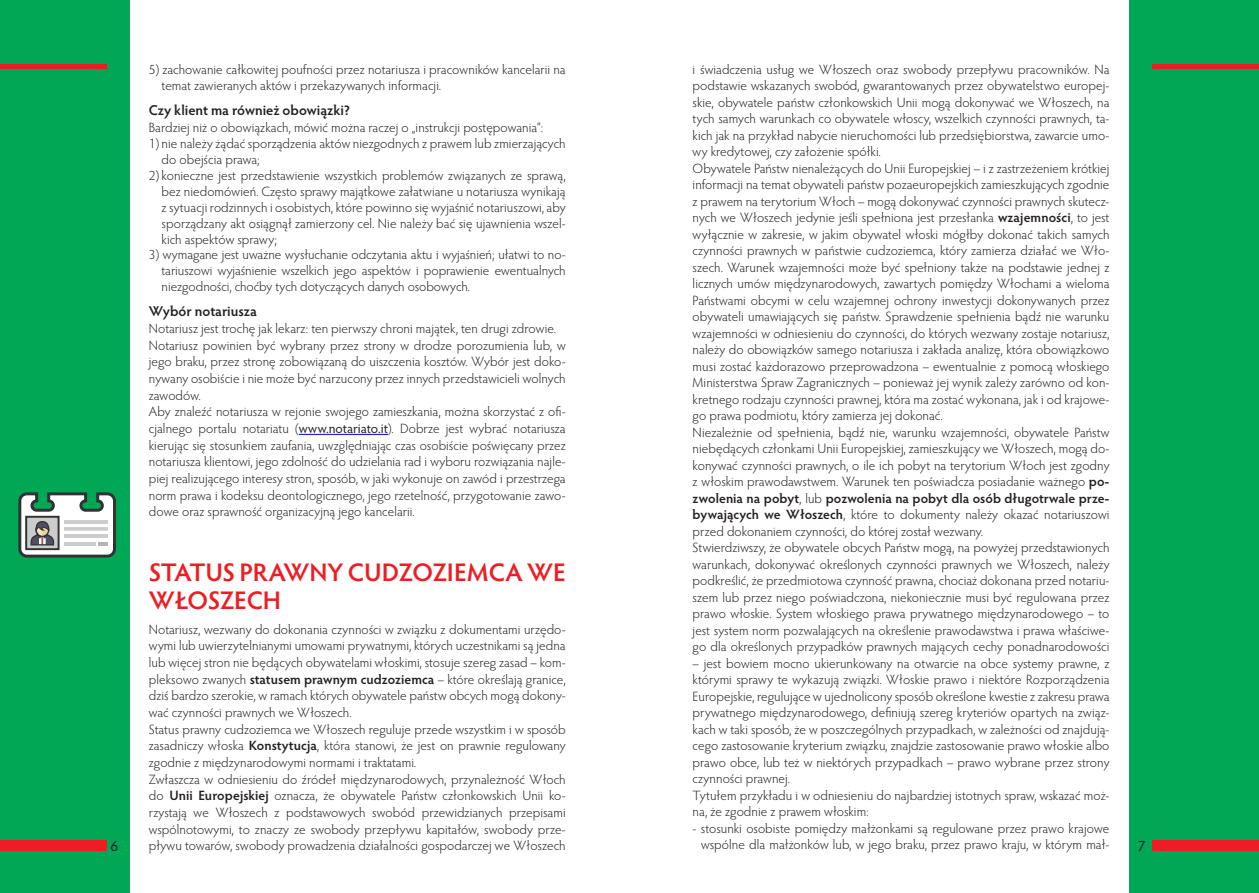
<style>
.page{position:relative;width:1259px;height:893px;background:#fff}
.page>*{position:absolute;margin:0;border:0;box-sizing:border-box;transform-origin:0 0}
.t1{font:600 25.5px/27.2px "Hypatia Sans Pro";letter-spacing:-.005em;color:#ee1d23}
.t2{font:15px "Hypatia Sans Pro";color:#231f20}
.t3{font:600 14.25px "Hypatia Sans Pro";color:#231f20}
.t4{font:300 13.5px/16.5px "Hypatia Sans Pro";letter-spacing:.005em;color:#231f20}
.s1{font-weight:400}
.s2{font-weight:600}
</style>
<div class="page">
<div style="left:0;top:0;width:130px;height:893px;background:#00a855"></div>
<div style="left:1129px;top:0;width:130px;height:893px;background:#00a855"></div>
<div style="left:0;top:840px;width:106px;height:10px;background:#ee1d23"></div>
<hr style="left:0;top:64px;width:106px;height:4px;background:#ee1d23">
<div style="left:1152px;top:840px;width:107px;height:10px;background:#ee1d23"></div>
<hr style="left:1152px;top:64px;width:107px;height:4px;background:#ee1d23">
<hr style="left:299px;top:434px;width:89px;height:1px;background:#00f">
<svg style="left:18px;top:492px;width:98px;height:66px;background:#a8b7b1"></svg>
<p class="t4" style="left:162px;top:60px;width:405px;text-indent:-13px">5) zachowanie całkowitej poufności przez notariusza i pracowników kancelarii na temat zawieranych aktów i przekazywanych informacji.</p>
<p class="t3" style="left:149px;top:101px;width:203px">Czy klient ma również obowiązki?</p>
<p class="t4" style="left:149px;top:119px;width:396px">Bardziej niż o obowiązkach, mówić można raczej o „instrukcji postępowania”:</p>
<p class="t4" style="left:162px;top:135px;width:405px;line-height:15.9px;text-indent:-13px">1) nie należy żądać sporządzenia aktów niezgodnych z prawem lub zmierzających do obejścia prawa;</p>
<p class="t4" style="left:162px;top:167px;width:405px;line-height:15.9px;text-align:justify;text-indent:-13px">2) konieczne jest przedstawienie wszystkich problemów związanych ze sprawą, bez niedomówień. Często sprawy majątkowe załatwiane u notariusza wynikają z sytuacji rodzinnych i osobistych, które powinno się wyjaśnić notariuszowi, aby sporządzany akt osiągnął zamierzony cel. Nie należy bać się ujawnienia wszel&shy;kich aspektów sprawy;</p>
<p class="t4" style="left:162px;top:247px;width:405px;line-height:15.9px;text-align:justify;text-indent:-13px">3) wymagane jest uważne wysłuchanie odczytania aktu i wyjaśnień; ułatwi to no&shy;tariuszowi wyjaśnienie wszelkich jego aspektów i poprawienie ewentualnych niezgodności, choćby tych dotyczących danych osobowych.</p>
<p class="t3" style="left:149px;top:302px;width:109px">Wybór notariusza</p>
<p class="t4" style="left:149px;top:320px;width:418px">Notariusz jest trochę jak lekarz: ten pierwszy chroni majątek, ten drugi zdrowie.<br>Notariusz powinien być wybrany przez strony w drodze porozumienia lub, w jego braku, przez stronę zobowiązaną do uiszczenia kosztów. Wybór jest doko&shy;nywany osobiście i nie może być narzucony przez innych przedstawicieli wolnych zawodów.<br>Aby znaleźć notariusza w rejonie swojego zamieszkania, można skorzystać z ofi&shy;cjalnego portalu notariatu (<span class="s1">www.notariato.it</span>). Dobrze jest wybrać notariusza kierując się stosunkiem zaufania, uwzględniając czas osobiście poświęcany przez notariusza klientowi, jego zdolność do udzielania rad i wyboru rozwiązania najle&shy;piej realizującego interesy stron, sposób, w jaki wykonuje on zawód i przestrzega norm prawa i kodeksu deontologicznego, jego rzetelność, przygotowanie zawo&shy;dowe oraz sprawność organizacyjną jego kancelarii.</p>
<p class="t4" style="left:692px;top:61px;width:418px">i świadczenia usług we Włoszech oraz swobody przepływu pracowników. Na podstawie wskazanych swobód, gwarantowanych przez obywatelstwo europej&shy;skie, obywatele państw członkowskich Unii mogą dokonywać we Włoszech, na tych samych warunkach co obywatele włoscy, wszelkich czynności prawnych, ta&shy;kich jak na przykład nabycie nieruchomości lub przedsiębiorstwa, zawarcie umo&shy;wy kredytowej, czy założenie spółki.<br>Obywatele Państw nienależących do Unii Europejskiej – i z zastrzeżeniem krótkiej informacji na temat obywateli państw pozaeuropejskich zamieszkujących zgodnie z prawem na terytorium Włoch – mogą dokonywać czynności prawnych skutecz&shy;nych we Włoszech jedynie jeśli spełniona jest przesłanka <span class="s2">wzajemności</span>, to jest wyłącznie w zakresie, w jakim obywatel włoski mógłby dokonać takich samych czynności prawnych w państwie cudzoziemca, który zamierza działać we Wło&shy;szech. Warunek wzajemności może być spełniony także na podstawie jednej z licznych umów międzynarodowych, zawartych pomiędzy Włochami a wieloma Państwami obcymi w celu wzajemnej ochrony inwestycji dokonywanych przez obywateli umawiających się państw. Sprawdzenie spełnienia bądź nie warunku wzajemności w odniesieniu do czynności, do których wezwany zostaje notariusz, należy do obowiązków samego notariusza i zakłada analizę, która obowiązkowo musi zostać każdorazowo przeprowadzona – ewentualnie z pomocą włoskiego Ministerstwa Spraw Zagranicznych – ponieważ jej wynik zależy zarówno od kon&shy;kretnego rodzaju czynności prawnej, która ma zostać wykonana, jak i od krajowe&shy;go prawa podmiotu, który zamierza jej dokonać.<br>Niezależnie od spełnienia, bądź nie, warunku wzajemności, obywatele Państw niebędących członkami Unii Europejskiej, zamieszkujący we Włoszech, mogą do&shy;konywać czynności prawnych, o ile ich pobyt na terytorium Włoch jest zgodny z włoskim prawodawstwem. Warunek ten poświadcza posiadanie ważnego <span class="s2">po&shy;zwolenia na pobyt</span>, lub <span class="s2">pozwolenia na pobyt dla osób długotrwale prze&shy;bywających we Włoszech</span>, które to dokumenty należy okazać notariuszowi przed dokonaniem czynności, do której został wezwany.<br>Stwierdziwszy, że obywatele obcych Państw mogą, na powyżej przedstawionych warunkach, dokonywać określonych czynności prawnych we Włoszech, należy podkreślić, że przedmiotowa czynność prawna, chociaż dokonana przed notariu&shy;szem lub przez niego poświadczona, niekoniecznie musi być regulowana przez prawo włoskie. System włoskiego prawa prywatnego międzynarodowego – to jest system norm pozwalających na określenie prawodawstwa i prawa właściwe&shy;go dla określonych przypadków prawnych mających cechy ponadnarodowości</p>
<p class="t4" style="left:692px;top:654px;width:418px">– jest bowiem mocno ukierunkowany na otwarcie na obce systemy prawne, z którymi sprawy te wykazują związki. Włoskie prawo i niektóre Rozporządzenia Europejskie, regulujące w ujednolicony sposób określone kwestie z zakresu prawa prywatnego międzynarodowego, definiują szereg kryteriów opartych na związ&shy;kach w taki sposób, że w poszczególnych przypadkach, w zależności od znajdują&shy;cego zastosowanie kryterium związku, znajdzie zastosowanie prawo włoskie albo prawo obce, lub też w niektórych przypadkach – prawo wybrane przez strony czynności prawnej.<br>Tytułem przykładu i w odniesieniu do najbardziej istotnych spraw, wskazać moż&shy;na, że zgodnie z prawem włoskim:</p>
<p class="t4" style="left:692px;top:819px;width:418px;text-align:right">- stosunki osobiste pomiędzy małżonkami są regulowane przez prawo krajowe wspólne dla małżonków lub, w jego braku, przez prawo kraju, w którym mał-</p>
<h1 class="t1" style="left:149px;top:558px;width:418px">STATUS PRAWNY CUDZOZIEMCA WE<br>WŁOSZECH</h1>
<p class="t4" style="left:149px;top:620px;width:418px">Notariusz, wezwany do dokonania czynności w związku z dokumentami urzędo&shy;wymi lub uwierzytelnianymi umowami prywatnymi, których uczestnikami są jedna lub więcej stron nie będących obywatelami włoskimi, stosuje szereg zasad – kom&shy;pleksowo zwanych <span class="s2">statusem prawnym cudzoziemca</span> – które określają granice, dziś bardzo szerokie, w ramach których obywatele państw obcych mogą dokony&shy;wać czynności prawnych we Włoszech.<br>Status prawny cudzoziemca we Włoszech reguluje przede wszystkim i w sposób zasadniczy włoska <span class="s2">Konstytucja</span>, która stanowi, że jest on prawnie regulowany zgodnie z międzynarodowymi normami i traktatami.<br>Zwłaszcza w odniesieniu do źródeł międzynarodowych, przynależność Włoch do <span class="s2">Unii Europejskiej</span> oznacza, że obywatele Państw członkowskich Unii ko&shy;rzystają we Włoszech z podstawowych swobód przewidzianych przepisami wspólnotowymi, to znaczy ze swobody przepływu kapitałów, swobody prze&shy;pływu towarów, swobody prowadzenia działalności gospodarczej we Włoszech</p>
<p class="t2" style="left:111px;top:836px;width:9px">6</p>
<p class="t2" style="left:1137px;top:836px;width:9px">7</p>
</div>
